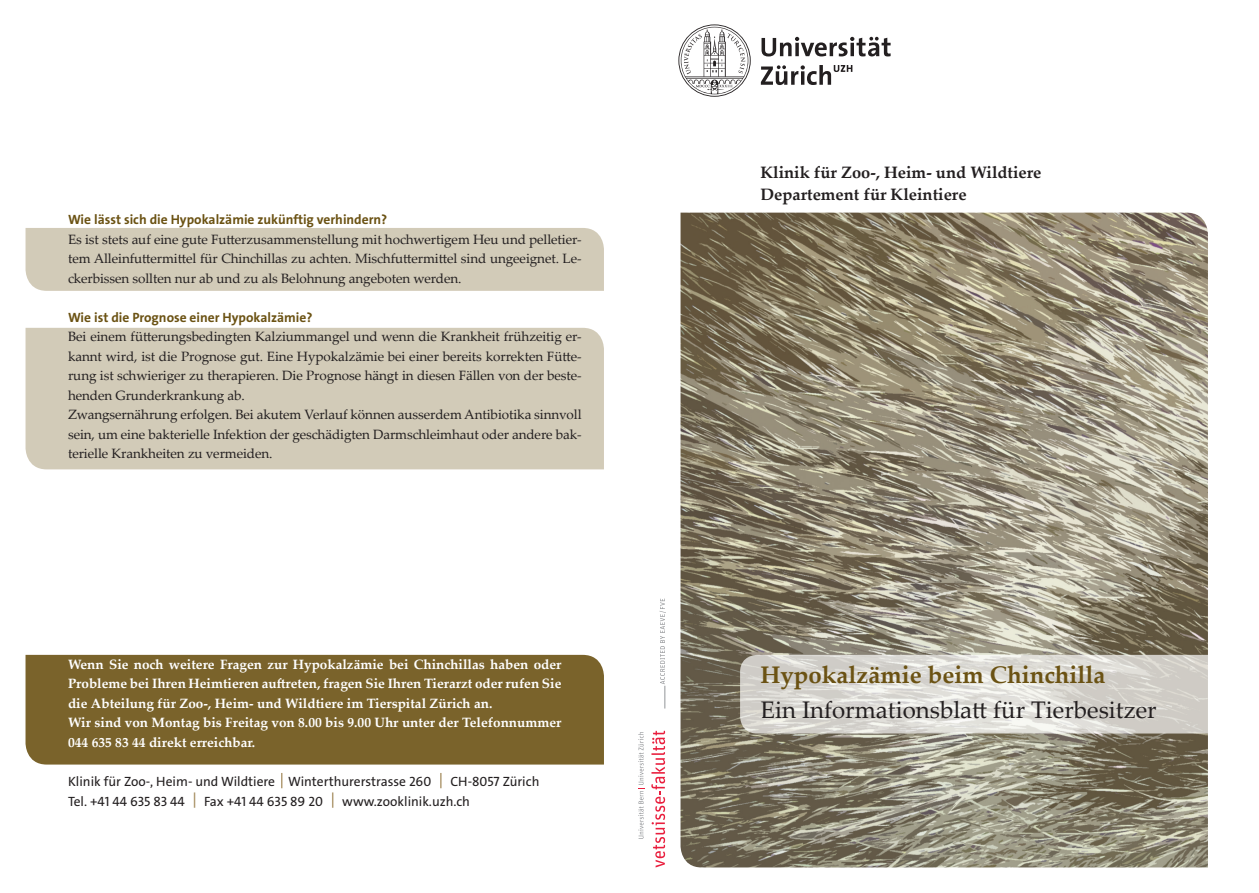
<style>
.page{position:relative;width:1259px;height:893px;background:#fff}
.page>*{position:absolute;margin:0;border:0;box-sizing:border-box;transform-origin:0 0}
.t1{font:24px "Palatino Linotype";color:#231f20}
.t2{font:700 24px "Palatino Linotype";color:#6b5213}
.t3{font:700 16.5px/22.5px "Palatino Linotype";color:#231f20}
.t4{font:13.5px/19.5px "Palatino Linotype";letter-spacing:-.005em;color:#231f20;text-align:justify}
.t5{font:700 13.5px/19.5px "Palatino Linotype";color:#fff}
.t6{font:13.5px "The Sans LP5 Plain";color:#231f20}
.t7{font:13.5px "The Sans LP7 Bld";color:#6b5213}
</style>
<div class="page">
<div style="left:26px;top:228px;width:578px;height:63px;background:#d2cbb8"></div>
<img style="left:680px;top:213px;width:528px;height:654px">
<svg style="left:740px;top:655px;width:468px;height:78px;background:#dad9d3"></svg>
<div style="left:26px;top:655px;width:578px;height:110px;background:#7a632b"></div>
<svg style="left:281px;top:773px;width:1px;height:15px"></svg>
<svg style="left:440px;top:773px;width:1px;height:15px"></svg>
<svg style="left:194px;top:792px;width:1px;height:16px"></svg>
<svg style="left:332px;top:792px;width:1px;height:16px"></svg>
<div style="left:26px;top:328px;width:578px;height:141px;background:#d2cbb8"></div>
<svg style="left:678px;top:24px;width:212px;height:73px"></svg>
<svg style="left:651px;top:731px;width:14px;height:136px"></svg>
<svg style="left:638px;top:732px;width:6px;height:107px"></svg>
<svg style="left:659px;top:599px;width:7px;height:109px"></svg>
<p class="t7" style="left:68px;top:211px;width:321px">Wie lässt sich die Hypokalzämie zukünftig verhindern?</p>
<p class="t4" style="left:68px;top:229px;width:515px">Es ist stets auf eine gute Futterzusammenstellung mit hochwertigem Heu und pelletier&shy;tem Alleinfuttermittel für Chinchillas zu achten. Mischfuttermittel sind ungeeignet. Le&shy;ckerbissen sollten nur ab und zu als Belohnung angeboten werden.</p>
<p class="t7" style="left:68px;top:308px;width:246px">Wie ist die Prognose einer Hypokalzämie?</p>
<p class="t4" style="left:68px;top:326px;width:515px;text-align:left">Bei einem fütterungsbedingten Kalziummangel und wenn die Krankheit frühzeitig er&shy;kannt wird, ist die Prognose gut. Eine Hypokalzämie bei einer bereits korrekten Fütte&shy;rung ist schwieriger zu therapieren. Die Prognose hängt in diesen Fällen von der beste&shy;henden Grunderkrankung ab.<br>Zwangsernährung erfolgen. Bei akutem Verlauf können ausserdem Antibiotika sinnvoll sein, um eine bakterielle Infektion der geschädigten Darmschleimhaut oder andere bak&shy;terielle Krankheiten zu vermeiden.</p>
<p class="t5" style="left:68px;top:654px;width:495px">Wenn Sie noch weitere Fragen zur Hypokalzämie bei Chinchillas haben oder Probleme bei Ihren Heimtieren auftreten, fragen Sie Ihren Tierarzt oder rufen Sie die Abteilung für Zoo-, Heim- und Wildtiere im Tierspital Zürich an.<br>Wir sind von Montag bis Freitag von 8.00 bis 9.00 Uhr unter der Telefonnummer 044 635 83 44 direkt erreichbar.</p>
<p class="t6" style="left:68px;top:773px;width:365px">Klinik für Zoo-, Heim- und Wildtiere Winterthurerstrasse 260</p>
<p class="t6" style="left:450px;top:773px;width:90px">CH-8057 Zürich</p>
<p class="t6" style="left:68px;top:792px;width:118px">Tel. +41 44 635 83 44</p>
<p class="t6" style="left:204px;top:792px;width:120px">Fax +41 44 635 89 20</p>
<p class="t6" style="left:342px;top:792px;width:129px">www.zooklinik.uzh.ch</p>
<p class="t3" style="left:760px;top:160px;width:282px">Klinik für Zoo-, Heim- und Wildtiere<br>Departement für Kleintiere</p>
<h1 class="t2" style="left:760px;top:657px;width:346px">Hypokalzämie beim Chinchilla</h1>
<h1 class="t1" style="left:760px;top:693px;width:398px">Ein Informationsblatt für Tierbesitzer</h1>
</div>
